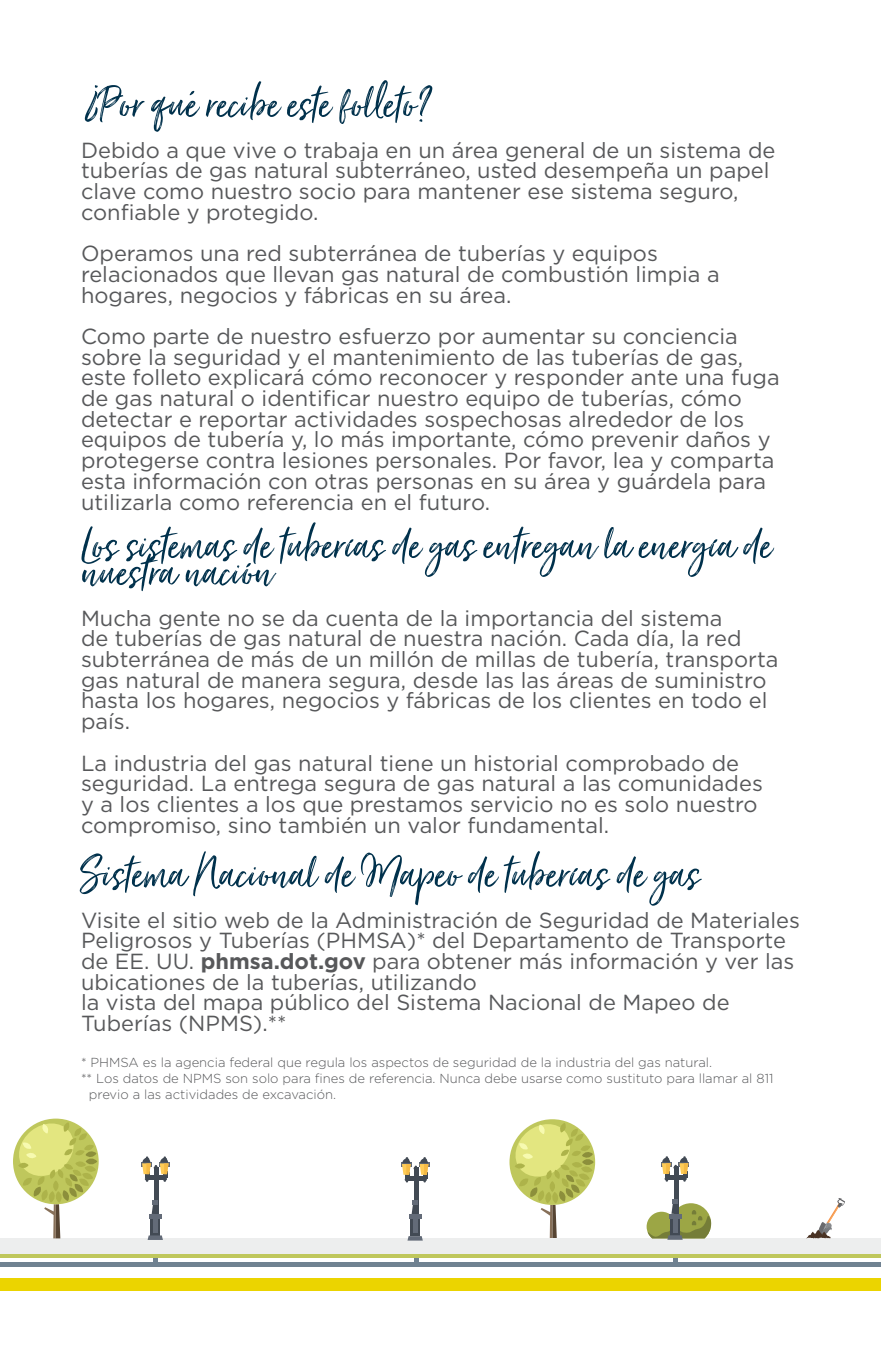
<style>
.page{position:relative;width:881px;height:1357px;background:#fff}
.page>*{position:absolute;margin:0;border:0;box-sizing:border-box;transform-origin:0 0}
.t1{font:54px "Just Lovely";color:#00314c}
.t2{font:21.82px/20.7px "Gotham";color:#57585a}
.t3{font:300 13.05px "Gotham";color:#57585a}
.s1{font-weight:700}
</style>
<div class="page">
<svg style="left:512px;top:1121px;width:82px;height:117px"></svg>
<svg style="left:674px;top:1257px;width:4px;height:5px"></svg>
<svg style="left:415px;top:1257px;width:4px;height:5px"></svg>
<svg style="left:153px;top:1257px;width:5px;height:5px"></svg>
<div style="left:0;top:1278px;width:881px;height:12px;background:#ebd400"></div>
<svg style="left:0;top:1253px;width:881px;height:4px;fill:#bfc75c"></svg>
<div style="left:0;top:1238px;width:881px;height:15px;background:#edeeee"></div>
<div style="left:0;top:1262px;width:881px;height:5px;background:#708291"></div>
<svg style="left:806px;top:1198px;width:39px;height:40px"></svg>
<div style="left:674px;top:1167px;width:5px;height:54px;background:#424a54"></div>
<svg style="left:646px;top:1199px;width:65px;height:41px"></svg>
<svg style="left:662px;top:1156px;width:26px;height:25px"></svg>
<hr style="left:673px;top:1219px;width:4px;height:13px;background:#636b78">
<svg style="left:15px;top:1121px;width:82px;height:117px"></svg>
<div style="left:414px;top:1168px;width:5px;height:54px;background:#424a54"></div>
<svg style="left:410px;top:1219px;width:10px;height:17px"></svg>
<div style="left:409px;top:1214px;width:12px;height:5px;background:#636b78"></div>
<svg style="left:412px;top:1200px;width:6px;height:14px"></svg>
<div style="left:401px;top:1162px;width:10px;height:5px;background:#636b78"></div>
<svg style="left:407px;top:1236px;width:16px;height:4px"></svg>
<svg style="left:402px;top:1157px;width:26px;height:25px"></svg>
<hr style="left:413px;top:1220px;width:4px;height:13px;background:#636b78">
<div style="left:154px;top:1167px;width:5px;height:54px;background:#424a54"></div>
<svg style="left:150px;top:1218px;width:10px;height:17px"></svg>
<hr style="left:149px;top:1214px;width:12px;height:4px;background:#636b78">
<svg style="left:152px;top:1200px;width:6px;height:14px"></svg>
<hr style="left:141px;top:1162px;width:11px;height:4px;background:#636b78">
<svg style="left:148px;top:1235px;width:15px;height:5px"></svg>
<svg style="left:142px;top:1156px;width:27px;height:26px"></svg>
<div style="left:153px;top:1219px;width:5px;height:13px;background:#636b78"></div>
<p class="t1" style="left:81px;top:71px;width:353px">¿Por qué recibe este folleto?</p>
<p class="t2" style="left:81px;top:139px;width:696px">Debido a que vive o trabaja en un área general de un sistema de tuberías de gas natural subterráneo, usted desempeña un papel clave como nuestro socio para mantener ese sistema seguro, confiable y protegido.</p>
<p class="t2" style="left:81px;top:243px;width:640px">Operamos una red subterránea de tuberías y equipos relacionados que llevan gas natural de combustión limpia a hogares, negocios y fábricas en su área.</p>
<p class="t2" style="left:81px;top:325px;width:700px">Como parte de nuestro esfuerzo por aumentar su conciencia sobre la seguridad y el mantenimiento de las tuberías de gas, este folleto explicará cómo reconocer y responder ante una fuga de gas natural o identificar nuestro equipo de tuberías, cómo detectar e reportar actividades sospechosas alrededor de los equipos de tubería y, lo más importante, cómo prevenir daños y protegerse contra lesiones personales. Por favor, lea y comparta esta información con otras personas en su área y guárdela para utilizarla como referencia en el futuro.</p>
<p class="t1" style="left:81px;top:512px;width:692px">Los sistemas de tuberías de gas entregan la energía de</p>
<p class="t1" style="left:81px;top:539px;width:194px">nuestra nación</p>
<p class="t2" style="left:81px;top:607px;width:699px">Mucha gente no se da cuenta de la importancia del sistema<br>de tuberías de gas natural de nuestra nación. Cada día, la red subterránea de más de un millón de millas de tubería, transporta gas natural de manera segura, desde las las áreas de suministro hasta los hogares, negocios y fábricas de los clientes en todo el país.</p>
<p class="t2" style="left:81px;top:752px;width:683px">La industria del gas natural tiene un historial comprobado de seguridad. La entrega segura de gas natural a las comunidades y a los clientes a los que prestamos servicio no es solo nuestro compromiso, sino también un valor fundamental.</p>
<p class="t1" style="left:81px;top:840px;width:620px">Sistema Nacional de Mapeo de tuberías de gas</p>
<p class="t2" style="left:81px;top:909px;width:720px">Visite el sitio web de la Administración de Seguridad de Materiales Peligrosos y Tuberías (PHMSA)* del Departamento de Transporte de EE. UU. <span class="s1">phmsa.dot.gov</span> para obtener más información y ver las ubicationes de la tuberías, utilizando<br>la vista del mapa público del Sistema Nacional de Mapeo de Tuberías (NPMS).**</p>
<p class="t3" style="left:81px;top:1054px;width:633px">* PHMSA es la agencia federal que regula los aspectos de seguridad de la industria del gas natural.</p>
<p class="t3" style="left:81px;top:1070px;width:694px">** Los datos de NPMS son solo para fines de referencia. Nunca debe usarse como sustituto para llamar al 811</p>
<p class="t3" style="left:89px;top:1086px;width:249px">previo a las actividades de excavación.</p>
</div>
